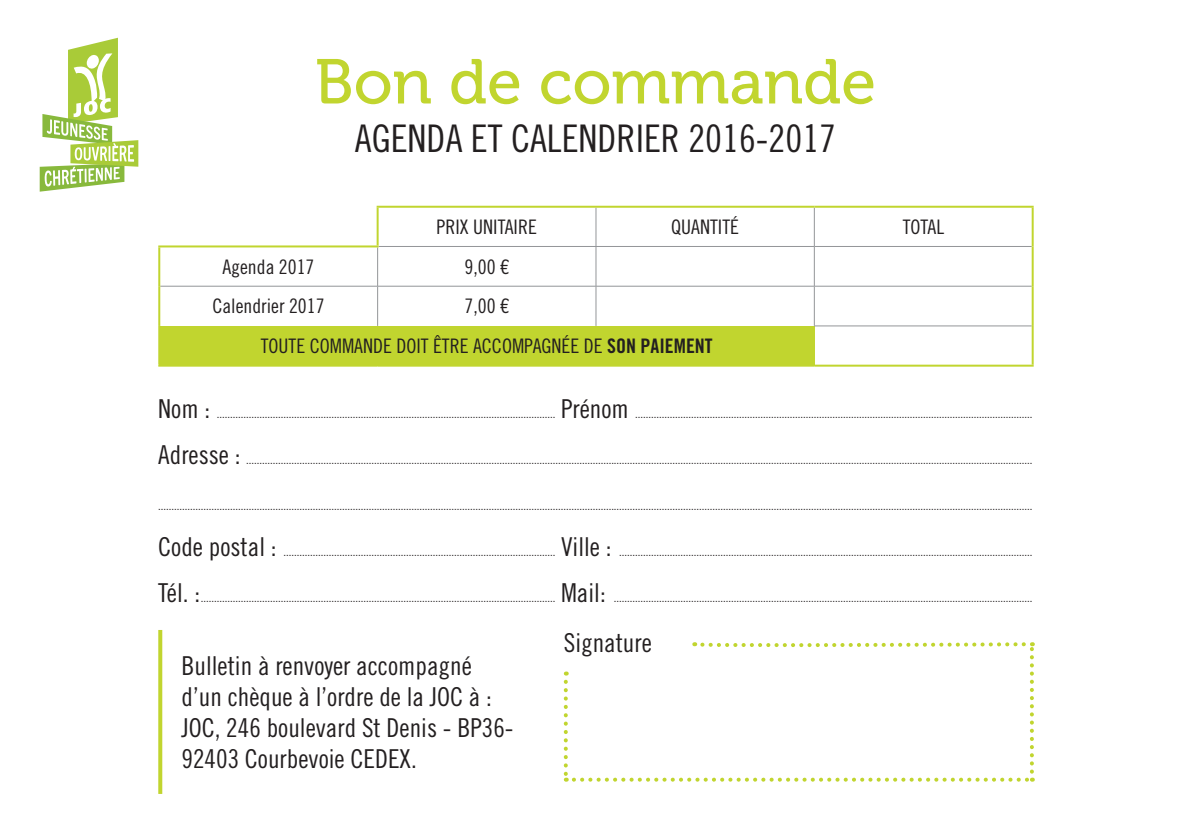
<style>
.page{position:relative;width:1191px;height:840px;background:#fff}
.page>*{position:absolute;margin:0;border:0;box-sizing:border-box;transform-origin:0 0}
.t1{font:63px "Museo 500";color:#c1d52f}
.t2{font:38px "Trade Gothic LT Std Cn 18";color:#231f20}
.t3{font:26px/31.2px "Trade Gothic LT Std Cn 18";color:#231f20}
.t4{font:20px/39.6px "Trade Gothic LT Std Cn 18";color:#231f20;text-align:center}
.t5{font:12px "Trade Gothic LT Std Cn 18";color:#231f20}
.s1{font-family:"Trade Gothic LT Std Bd Cn 20"}
.s2{font-size:26px}
</style>
<div class="page">
<svg style="left:40px;top:38px;width:98px;height:153px"></svg>
<svg style="left:564px;top:681px;width:4px;height:100px"></svg>
<svg style="left:574px;top:777px;width:459px;height:4px"></svg>
<svg style="left:694px;top:642px;width:340px;height:129px"></svg>
<div style="left:159px;top:326px;width:655px;height:39px;background:#c1d52f"></div>
<hr style="left:595px;top:208px;width:1px;height:38px;background:#939598">
<hr style="left:814px;top:208px;width:1px;height:38px;background:#939598">
<hr style="left:378px;top:246px;width:218px;height:1px;background:#939598">
<hr style="left:377px;top:247px;width:1px;height:39px;background:#939598">
<hr style="left:596px;top:246px;width:218px;height:1px;background:#939598">
<hr style="left:595px;top:246px;width:1px;height:40px;background:#939598">
<hr style="left:814px;top:246px;width:217px;height:1px;background:#939598">
<hr style="left:814px;top:246px;width:1px;height:40px;background:#939598">
<hr style="left:160px;top:286px;width:217px;height:1px;background:#939598">
<hr style="left:377px;top:286px;width:219px;height:1px;background:#939598">
<hr style="left:377px;top:286px;width:1px;height:40px;background:#939598">
<hr style="left:596px;top:286px;width:218px;height:1px;background:#939598">
<hr style="left:595px;top:286px;width:1px;height:40px;background:#939598">
<hr style="left:814px;top:286px;width:217px;height:1px;background:#939598">
<hr style="left:814px;top:286px;width:1px;height:39px;background:#939598">
<hr style="left:814px;top:325px;width:217px;height:1px;background:#939598">
<hr style="left:596px;top:206px;width:218px;height:2px;background:#c1d52f">
<hr style="left:814px;top:206px;width:219px;height:2px;background:#c1d52f">
<hr style="left:1031px;top:208px;width:2px;height:38px;background:#c1d52f">
<hr style="left:1031px;top:246px;width:2px;height:40px;background:#c1d52f">
<hr style="left:158px;top:286px;width:2px;height:40px;background:#c1d52f">
<hr style="left:1031px;top:286px;width:2px;height:40px;background:#c1d52f">
<hr style="left:158px;top:326px;width:2px;height:38px;background:#c1d52f">
<hr style="left:1031px;top:326px;width:2px;height:38px;background:#c1d52f">
<hr style="left:158px;top:364px;width:219px;height:2px;background:#c1d52f">
<hr style="left:377px;top:364px;width:219px;height:2px;background:#c1d52f">
<hr style="left:596px;top:364px;width:218px;height:2px;background:#c1d52f">
<hr style="left:814px;top:364px;width:219px;height:2px;background:#c1d52f">
<hr style="left:376px;top:206px;width:220px;height:2px;background:#c1d52f">
<hr style="left:376px;top:208px;width:2px;height:37px;background:#c1d52f">
<hr style="left:158px;top:245px;width:220px;height:2px;background:#c1d52f">
<hr style="left:158px;top:247px;width:2px;height:39px;background:#c1d52f">
<svg style="left:158px;top:630px;width:4px;height:163px"></svg>
<h1 class="t1" style="left:315px;top:47px;width:563px">Bon de commande</h1>
<h2 class="t2" style="left:355px;top:116px;width:483px">AGENDA ET CALENDRIER 2016-2017</h2>
<h3 class="t4" style="left:436px;top:206px;width:102px">PRIX UNITAIRE</h3>
<h3 class="t4" style="left:671px;top:206px;width:69px">QUANTITÉ</h3>
<h3 class="t4" style="left:902px;top:206px;width:43px">TOTAL</h3>
<h3 class="t4" style="left:222px;top:246px;width:94px">Agenda 2017</h3>
<h3 class="t4" style="left:464px;top:246px;width:46px">9,00 €</h3>
<h3 class="t4" style="left:212px;top:286px;width:114px">Calendrier 2017</h3>
<h3 class="t4" style="left:261px;top:286px;width:453px">7,00 €<br>TOUTE COMMANDE DOIT ÊTRE ACCOMPAGNÉE DE <span class="s1">SON PAIEMENT</span></h3>
<p class="t5" style="left:158px;top:406px;width:875px"><span class="s2">Nom :</span> ............................................................................................................................... <span class="s2">Prénom</span> .....................................................................................................................................................</p>
<p class="t5" style="left:158px;top:452px;width:875px"><span class="s2">Adresse :</span> .......................................................................................................................................................................................................................................................................................................</p>
<p class="t5" style="left:158px;top:498px;width:875px">........................................................................................................................................................................................................................................................................................................................................</p>
<p class="t5" style="left:158px;top:544px;width:875px"><span class="s2">Code postal :</span> ...................................................................................................... <span class="s2">Ville :</span> ...........................................................................................................................................................</p>
<p class="t5" style="left:158px;top:590px;width:875px"><span class="s2">Tél. :</span>..................................................................................................................................... <span class="s2">Mail:</span> .............................................................................................................................................................</p>
<h3 class="t3" style="left:564px;top:626px;width:90px">Signature</h3>
<h3 class="t3" style="left:181px;top:649px;width:334px">Bulletin à renvoyer accompagné d’un chèque à l’ordre de la JOC à :<br>JOC, 246 boulevard St Denis - BP36-<br>92403 Courbevoie CEDEX.</h3>
</div>
